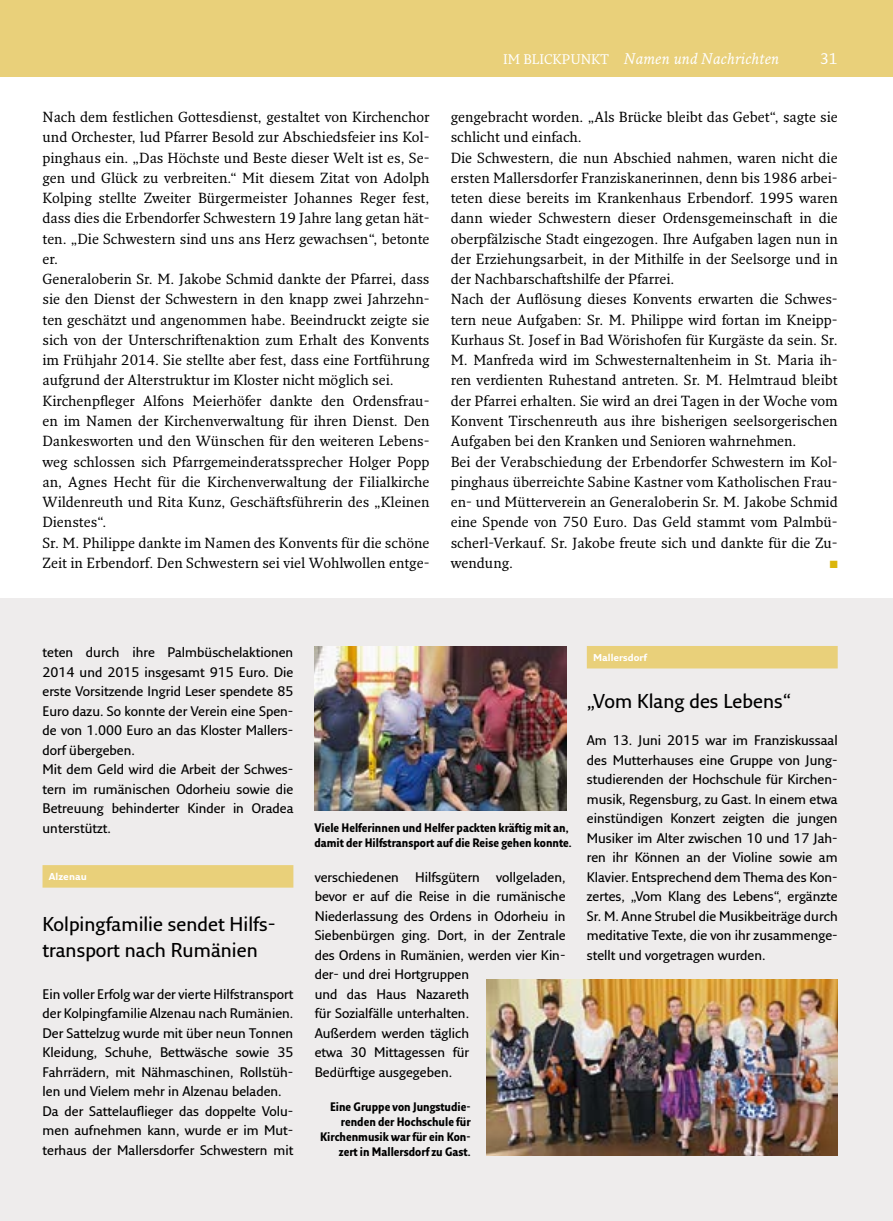
<style>
.page{position:relative;width:893px;height:1221px;background:#fff}
.page>*{position:absolute;margin:0;border:0;box-sizing:border-box;transform-origin:0 0}
.t1{font:600 19.5px/25.5px "Fresco Sans Std";color:#000}
.t2{font:italic 15px "Fresco Std";color:#fff}
.t3{font:15px "Fresco Std";color:#fff}
.t4{font:14.25px/20.2px "Fresco Std";color:#000}
.t5{font:600 13.5px/19.5px "Fresco Sans Std";color:#000}
.t6{font:700 12px/15px "Fresco Sans Con";color:#000}
.t7{font:10.5px "Zapf Dingbats ITC";color:#dbb60c}
.t8{font:700 9.75px "Fresco Sans Std";color:#fff}
.s1{font-style:normal;font-size:13.5px}
</style>
<div class="page">
<div style="left:0;top:0;width:893px;height:77px;background:#e9d07a"></div>
<div style="left:0;top:598px;width:893px;height:622px;background:#eeecec"></div>
<div style="left:587px;top:646px;width:251px;height:22px;background:#e9d07a"></div>
<img style="left:314px;top:646px;width:252px;height:165px">
<div style="left:43px;top:865px;width:250px;height:22px;background:#e9d07a"></div>
<img style="left:486px;top:979px;width:352px;height:176px">
<p class="t2" style="left:503px;top:49px;width:278px"><span class="s1">IM BLICKPUNKT</span> Namen und Nachrichten</p>
<p class="t3" style="left:820px;top:49px;width:19px">31</p>
<p class="t4" style="left:43px;top:106px;width:388px">Nach dem festlichen Gottesdienst, gestaltet von Kirchenchor und Orchester, lud Pfarrer Besold zur Abschiedsfeier ins Kol&shy;pinghaus ein. „Das Höchste und Beste dieser Welt ist es, Se&shy;gen und Glück zu verbreiten.“ Mit diesem Zitat von Adolph Kolping stellte Zweiter Bürgermeister Johannes Reger fest, dass dies die Erbendorfer Schwestern 19 Jahre lang getan hät&shy;ten. „Die Schwestern sind uns ans Herz gewachsen“, betonte er.<br>Generaloberin Sr. M. Jakobe Schmid dankte der Pfarrei, dass sie den Dienst der Schwestern in den knapp zwei Jahrzehn&shy;ten geschätzt und angenommen habe. Beeindruckt zeigte sie sich von der Unterschriftenaktion zum Erhalt des Konvents im Frühjahr 2014. Sie stellte aber fest, dass eine Fortführung aufgrund der Alterstruktur im Kloster nicht möglich sei.<br>Kirchenpfleger Alfons Meierhöfer dankte den Ordensfrau&shy;en im Namen der Kirchenverwaltung für ihren Dienst. Den Dankesworten und den Wünschen für den weiteren Lebens&shy;weg schlossen sich Pfarrgemeinderatssprecher Holger Popp an, Agnes Hecht für die Kirchenverwaltung der Filialkirche Wildenreuth und Rita Kunz, Geschäftsführerin des „Kleinen Dienstes“.<br>Sr. M. Philippe dankte im Namen des Konvents für die schöne Zeit in Erbendorf. Den Schwestern sei viel Wohlwollen entge-</p>
<p class="t4" style="left:451px;top:106px;width:388px">gengebracht worden. „Als Brücke bleibt das Gebet“, sagte sie schlicht und einfach.<br>Die Schwestern, die nun Abschied nahmen, waren nicht die ersten Mallersdorfer Franziskanerinnen, denn bis 1986 arbei&shy;teten diese bereits im Krankenhaus Erbendorf. 1995 waren dann wieder Schwestern dieser Ordensgemeinschaft in die oberpfälzische Stadt eingezogen. Ihre Aufgaben lagen nun in der Erziehungsarbeit, in der Mithilfe in der Seelsorge und in der Nachbarschaftshilfe der Pfarrei.<br>Nach der Auflösung dieses Konvents erwarten die Schwes&shy;tern neue Aufgaben: Sr. M. Philippe wird fortan im Kneipp-Kurhaus St. Josef in Bad Wörishofen für Kurgäste da sein. Sr.<br>M. Manfreda wird im Schwesternaltenheim in St. Maria ih&shy;ren verdienten Ruhestand antreten. Sr. M. Helmtraud bleibt der Pfarrei erhalten. Sie wird an drei Tagen in der Woche vom Konvent Tirschenreuth aus ihre bisherigen seelsorgerischen Aufgaben bei den Kranken und Senioren wahrnehmen.<br>Bei der Verabschiedung der Erbendorfer Schwestern im Kol&shy;pinghaus überreichte Sabine Kastner vom Katholischen Frau&shy;en- und Mütterverein an Generaloberin Sr. M. Jakobe Schmid eine Spende von 750 Euro. Das Geld stammt vom Palmbü&shy;scherl-Verkauf. Sr. Jakobe freute sich und dankte für die Zu&shy;wendung.</p>
<p class="t7" style="left:830px;top:559px;width:9px">■</p>
<p class="t5" style="left:43px;top:642px;width:252px">teten durch ihre Palmbüschelaktionen 2014 und 2015 insgesamt 915 Euro. Die erste Vorsitzende Ingrid Leser spendete 85<br>Euro dazu. So konnte der Verein eine Spen&shy;de von 1.000 Euro an das Kloster Mallers&shy;dorf übergeben.<br>Mit dem Geld wird die Arbeit der Schwes&shy;tern im rumänischen Odorheiu sowie die Betreuung behinderter Kinder in Oradea unterstützt.</p>
<p class="t8" style="left:49px;top:870px;width:39px">Alzenau</p>
<h1 class="t1" style="left:43px;top:911px;width:235px">Kolpingfamilie sendet Hilfs&shy;transport nach Rumänien</h1>
<p class="t5" style="left:43px;top:983px;width:252px">Ein voller Erfolg war der vierte Hilfstransport der Kolpingfamilie Alzenau nach Rumänien.<br>Der Sattelzug wurde mit über neun Tonnen Kleidung, Schuhe, Bettwäsche sowie 35<br>Fahrrädern, mit Nähmaschinen, Rollstüh&shy;len und Vielem mehr in Alzenau beladen.<br>Da der Sattelauflieger das doppelte Volu&shy;men aufnehmen kann, wurde er im Mut&shy;terhaus der Mallersdorfer Schwestern mit</p>
<p class="t6" style="left:314px;top:819px;width:259px">Viele Helferinnen und Helfer packten kräftig mit an, damit der Hilfstransport auf die Reise gehen konnte.</p>
<p class="t5" style="left:315px;top:866px;width:252px">verschiedenen Hilfsgütern vollgeladen, bevor er auf die Reise in die rumänische<br>Niederlassung des Ordens in Odorheiu in<br>Siebenbürgen ging. Dort, in der Zentrale des Ordens in Rumänien, werden vier Kin&shy;der- und drei Hortgruppen<br>und das Haus Nazareth<br>für Sozialfälle unterhalten.<br>Außerdem werden täglich<br>etwa 30 Mittagessen für<br>Bedürftige ausgegeben.</p>
<p class="t6" style="left:320px;top:1098px;width:152px;text-align:right">Eine Gruppe von Jungstudie&shy;renden der Hochschule für<br>Kirchenmusik war für ein Kon&shy;zert in Mallersdorf zu Gast.</p>
<p class="t8" style="left:593px;top:651px;width:55px">Mallersdorf</p>
<h1 class="t1" style="left:587px;top:688px;width:206px">„Vom Klang des Lebens“</h1>
<p class="t5" style="left:587px;top:730px;width:252px;text-align:justify">Am 13. Juni 2015 war im Franziskussaal des Mutterhauses eine Gruppe von Jung&shy;studierenden der Hochschule für Kirchen&shy;musik, Regensburg, zu Gast. In einem etwa einstündigen Konzert zeigten die jungen Musiker im Alter zwischen 10 und 17 Jah&shy;ren ihr Können an der Violine sowie am Klavier. Entsprechend dem Thema des Kon&shy;zertes, „Vom Klang des Lebens“, ergänzte Sr. M. Anne Strubel die Musikbeiträge durch meditative Texte, die von ihr zusammenge&shy;stellt und vorgetragen wurden.</p>
</div>
